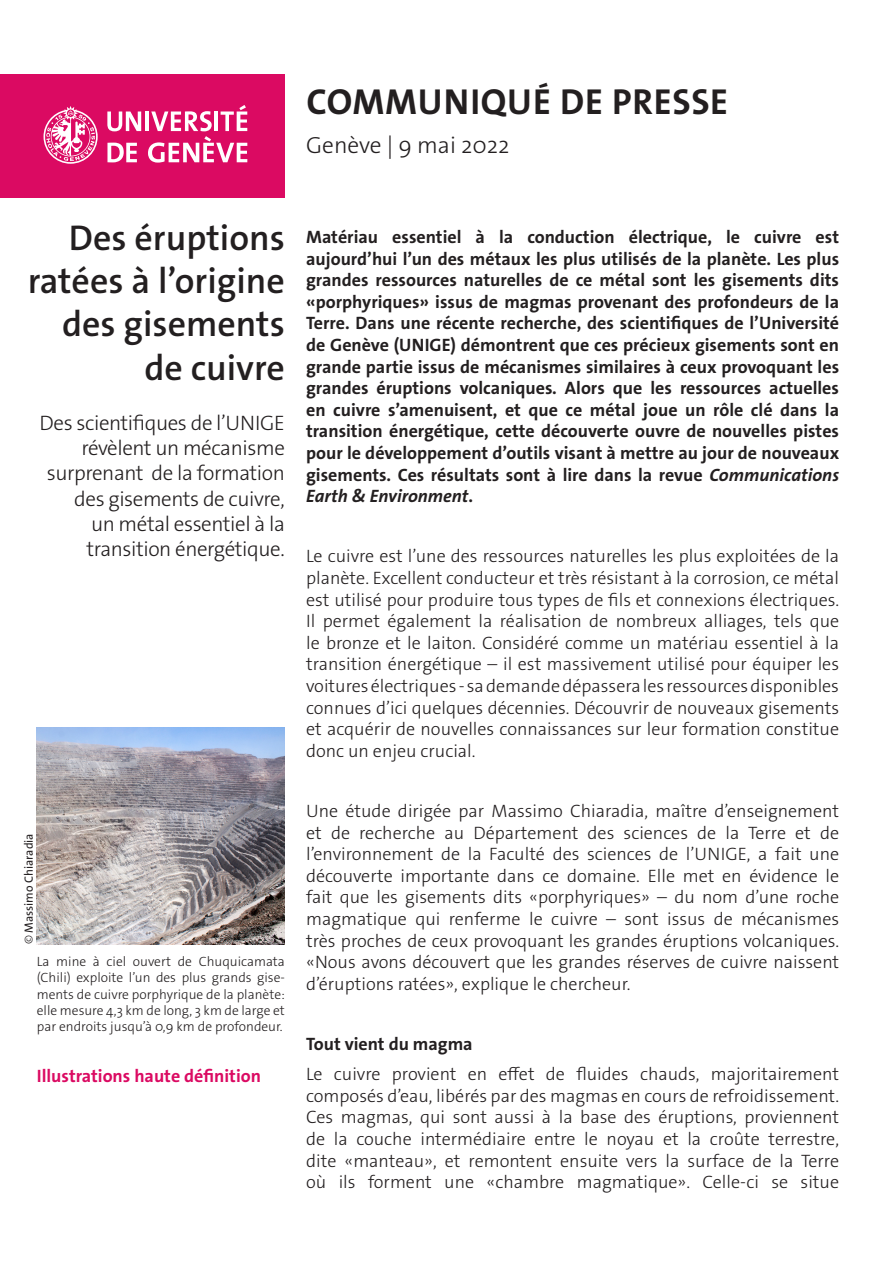
<style>
.page{position:relative;width:893px;height:1263px;background:#fff}
.page>*{position:absolute;margin:0;border:0;box-sizing:border-box;transform-origin:0 0}
._4__texte_courant{font:700 36.3px "The Sans Os F";letter-spacing:.02em;color:#231f20}
._1__grand_titre{font:600 36px/43.2px "The Sans Os F";color:#231f20;text-align:right}
._4__texte_courant-2{font:300 23.4px "The Sans Os F";color:#231f20}
._1__grand_titre-2{font:300 21px/25.2px "The Sans Os F";letter-spacing:-.02em;color:#231f20;text-align:right}
._4__texte_courant-3{font:300 18px/21.6px "The Sans Os F";color:#231f20;text-align:justify}
._4__texte_courant-4{font:700 18px/21.6px "The Sans Os F";color:#231f20;text-align:justify}
.t1{font:700 18px "The Sans Os F";color:#db0a62}
.t2{font:300 13.5px/16.2px "The Sans Os F";color:#231f20;text-align:justify}
.t3{font:12px "The Sans Os F";color:#231f20}
.s1{font-weight:300}
.s2{font-style:italic}
</style>
<div class="page">
<div style="left:0;top:74px;width:285px;height:124px;background:#db0a62"></div>
<svg style="left:44px;top:106px;width:54px;height:58px"></svg>
<svg style="left:107px;top:111px;width:34px;height:20px"></svg>
<hr style="left:145px;top:111px;width:4px;height:20px;background:#fff">
<svg style="left:107px;top:143px;width:30px;height:19px"></svg>
<svg style="left:148px;top:105px;width:99px;height:58px"></svg>
<img style="left:37px;top:727px;width:248px;height:217px">
<p class="_4__texte_courant" style="left:306px;top:78px;width:423px">COMMUNIQUÉ DE PRESSE</p>
<p class="_4__texte_courant-2" style="left:306px;top:130px;width:205px">Genève | 9 mai 2022</p>
<p class="_1__grand_titre" style="left:28px;top:216px;width:259px">Des éruptions ratées à l’origine des gisements de cuivre</p>
<p class="_1__grand_titre-2" style="left:40px;top:410px;width:247px">Des scientifiques de l’UNIGE révèlent un mécanisme surprenant de la formation des gisements de cuivre,<br>un métal essentiel à la transition énergétique.</p>
<p class="t3" style="left:21px;top:944px;width:113px;rotate:-90deg"><span class="s1">©</span> Massimo Chiaradia</p>
<p class="t2" style="left:37px;top:953px;width:250px">La mine à ciel ouvert de Chuquicamata (Chili) exploite l’un des plus grands gise&shy;ments de cuivre porphyrique de la planète: elle mesure 4,3 km de long, 3 km de large et par endroits jusqu’à 0,9 km de profondeur.</p>
<p class="t1" style="left:37px;top:1064px;width:226px">Illustrations haute définition</p>
<p class="_4__texte_courant-4" style="left:306px;top:226px;width:534px">Matériau essentiel à la conduction électrique, le cuivre est aujourd’hui l’un des métaux les plus utilisés de la planète. Les plus grandes ressources naturelles de ce métal sont les gisements dits «porphyriques» issus de magmas provenant des profondeurs de la Terre. Dans une récente recherche, des scientifiques de l’Université de Genève (UNIGE) démontrent que ces précieux gisements sont en grande partie issus de mécanismes similaires à ceux provoquant les grandes éruptions volcaniques. Alors que les ressources actuelles en cuivre s’amenuisent, et que ce métal joue un rôle clé dans la transition énergétique, cette découverte ouvre de nouvelles pistes pour le développement d’outils visant à mettre au jour de nouveaux gisements. Ces résultats sont à lire dans la revue <span class="s2">Communications Earth &amp; Environment</span>.</p>
<p class="_4__texte_courant-3" style="left:306px;top:546px;width:534px">Le cuivre est l’une des ressources naturelles les plus exploitées de la planète. Excellent conducteur et très résistant à la corrosion, ce métal est utilisé pour produire tous types de fils et connexions électriques.<br>Il permet également la réalisation de nombreux alliages, tels que le bronze et le laiton. Considéré comme un matériau essentiel à la transition énergétique – il est massivement utilisé pour équiper les voitures électriques - sa demande dépassera les ressources disponibles connues d’ici quelques décennies. Découvrir de nouveaux gisements et acquérir de nouvelles connaissances sur leur formation constitue donc un enjeu crucial.</p>
<p class="_4__texte_courant-3" style="left:306px;top:800px;width:534px">Une étude dirigée par Massimo Chiaradia, maître d’enseignement et de recherche au Département des sciences de la Terre et de l’environnement de la Faculté des sciences de l’UNIGE, a fait une découverte importante dans ce domaine. Elle met en évidence le fait que les gisements dits «porphyriques» – du nom d’une roche magmatique qui renferme le cuivre – sont issus de mécanismes très proches de ceux provoquant les grandes éruptions volcaniques. «Nous avons découvert que les grandes réserves de cuivre naissent d’éruptions ratées», explique le chercheur.</p>
<p class="_4__texte_courant-4" style="left:306px;top:1033px;width:168px">Tout vient du magma</p>
<p class="_4__texte_courant-3" style="left:306px;top:1063px;width:534px">Le cuivre provient en effet de fluides chauds, majoritairement composés d’eau, libérés par des magmas en cours de refroidissement.<br>Ces magmas, qui sont aussi à la base des éruptions, proviennent de la couche intermédiaire entre le noyau et la croûte terrestre, dite «manteau», et remontent ensuite vers la surface de la Terre où ils forment une «chambre magmatique». Celle-ci se situe</p>
</div>
